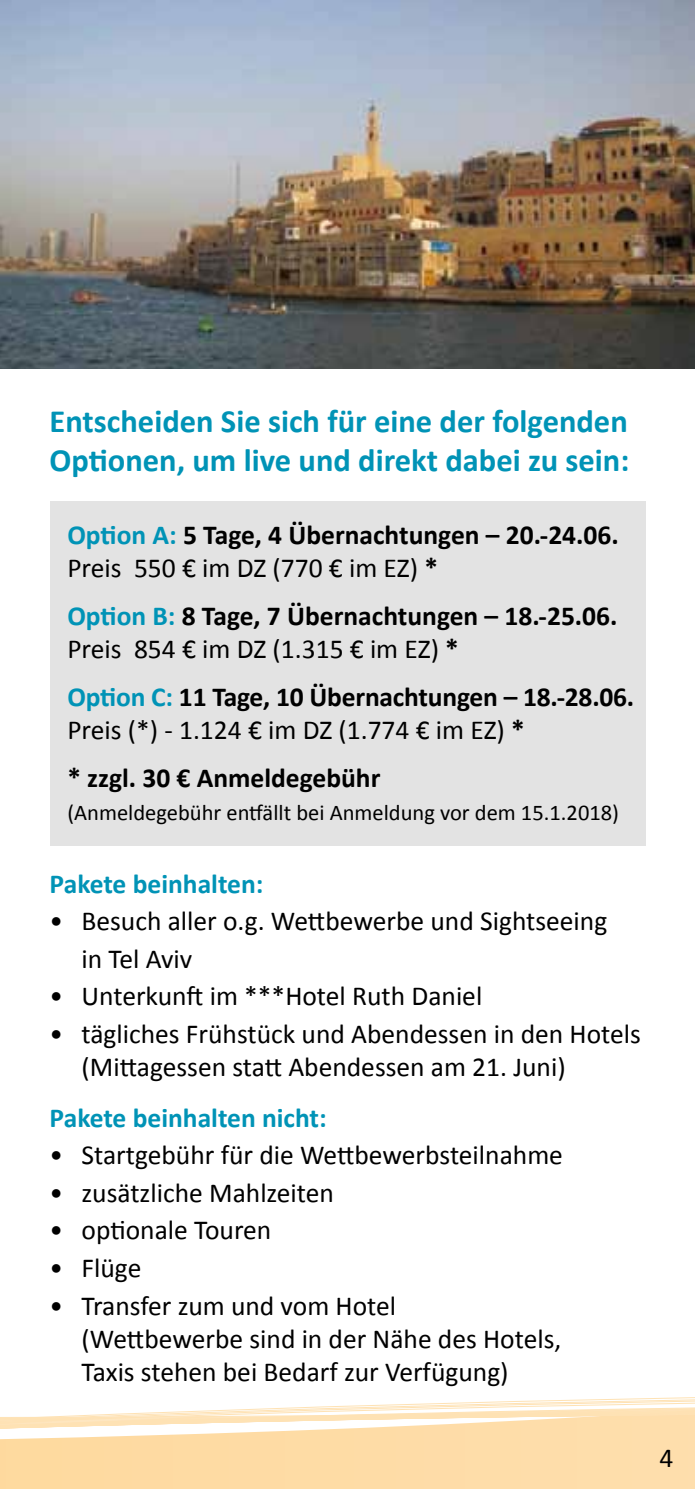
<style>
.page{position:relative;width:695px;height:1489px;background:#fff}
.page>*{position:absolute;margin:0;border:0;box-sizing:border-box;transform-origin:0 0}
.t1{font:700 32.5px/39px "Calibri";color:#0093b6}
.t2{font:27.5px/33px "Calibri";color:#000}
.t3{font:700 27.5px/33px "Calibri";color:#000}
.t4{font:700 27.5px "Calibri";color:#0093b6}
.t5{font:22.5px "Calibri";color:#000}
.s1{color:#0093b6}
.s2{font-weight:400}
</style>
<div class="page">
<div style="left:0;top:1467px;width:694px;height:21px;background:#fedca5"></div>
<div style="left:0;top:1448px;width:694px;height:19px;background:#fedca5"></div>
<svg style="left:0;top:1397px;width:694px;height:51px"></svg>
<div style="left:50px;top:501px;width:595px;height:344px;background:#e3e3e3"></div>
<img style="left:0;top:0;width:694px;height:369px">
<p class="t1" style="left:50px;top:400px;width:581px">Entscheiden Sie sich für eine der folgenden<br>Optionen, um live und direkt dabei zu sein:</p>
<p class="t3" style="left:67px;top:516px;width:553px"><span class="s1">Option A:</span> 5 Tage, 4 Übernachtungen – 20.-24.06.<br><span class="s2">Preis 550 € im DZ (770 € im EZ)</span> *</p>
<p class="t3" style="left:67px;top:597px;width:551px"><span class="s1">Option B:</span> 8 Tage, 7 Übernachtungen – 18.-25.06.<br><span class="s2">Preis 854 € im DZ (1.315 € im EZ)</span> *</p>
<p class="t3" style="left:67px;top:678px;width:568px"><span class="s1">Option C:</span> 11 Tage, 10 Übernachtungen – 18.-28.06.<br><span class="s2">Preis (*) - 1.124 € im DZ (1.774 € im EZ)</span> *</p>
<p class="t3" style="left:67px;top:759px;width:314px">* zzgl. 30 € Anmeldegebühr</p>
<p class="t5" style="left:67px;top:798px;width:553px">(Anmeldegebühr entfällt bei Anmeldung vor dem 15.1.2018)</p>
<p class="t4" style="left:50px;top:866px;width:215px">Pakete beinhalten:</p>
<p class="t2" style="left:82px;top:901px;width:527px;line-height:37.5px;text-indent:-32px">• Besuch aller o.g. Wettbewerbe und Sightseeing in Tel Aviv</p>
<p class="t2" style="left:50px;top:978px;width:434px">• Unterkunft im ***Hotel Ruth Daniel</p>
<p class="t2" style="left:82px;top:1015px;width:560px;text-indent:-32px">• tägliches Frühstück und Abendessen in den Hotels (Mittagessen statt Abendessen am 21. Juni)</p>
<p class="t4" style="left:50px;top:1100px;width:278px">Pakete beinhalten nicht:</p>
<p class="t2" style="left:50px;top:1137px;width:515px">• Startgebühr für die Wettbewerbsteilnahme</p>
<p class="t2" style="left:50px;top:1174px;width:286px">• zusätzliche Mahlzeiten</p>
<p class="t2" style="left:50px;top:1212px;width:223px">• optionale Touren</p>
<p class="t2" style="left:50px;top:1249px;width:93px">• Flüge</p>
<p class="t2" style="left:82px;top:1287px;width:481px;text-indent:-32px">• Transfer zum und vom Hotel (Wettbewerbe sind in der Nähe des Hotels,<br>Taxis stehen bei Bedarf zur Verfügung)</p>
<p class="t2" style="left:659px;top:1439px;width:15px">4</p>
</div>
